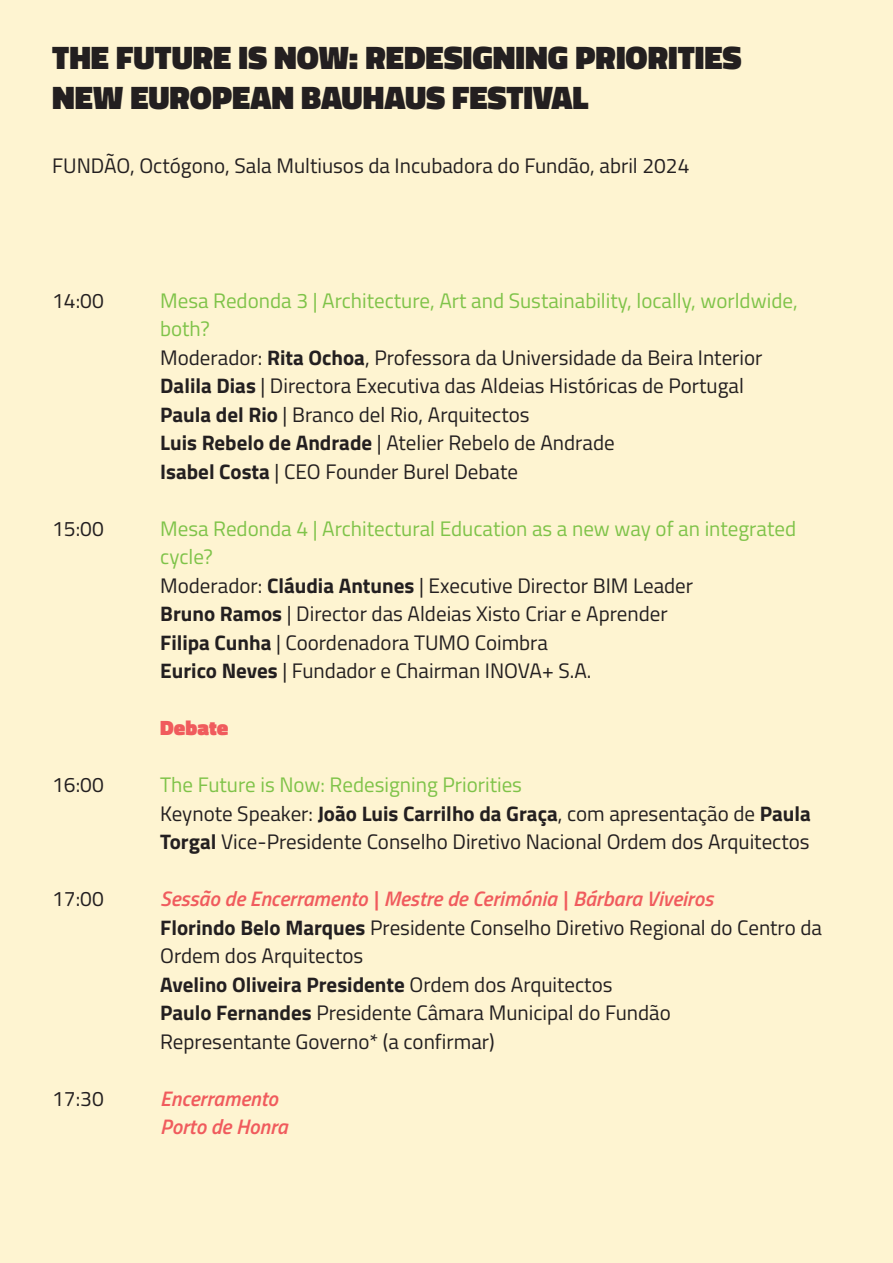
<style>
.page{position:relative;width:893px;height:1263px;background:#fef4d1}
.page>*{position:absolute;margin:0;border:0;box-sizing:border-box;transform-origin:0 0}
.t1{font:900 33px/39.6px "Titillium Web";color:#231f20}
.t2{font:21px/28.5px "Titillium Web";color:#231f20}
.t3{font:italic 600 21px/28.5px "Titillium Web";color:#f05b5d}
.t4{font:900 21px "Titillium Web";color:#f05b5d}
.s1{color:#7fc349}
.s2{font-weight:700}
.s3{font-weight:600;font-style:italic;color:#f05b5d}
</style>
<div class="page">
<h1 class="t1" style="left:52px;top:38px;width:691px">THE FUTURE IS NOW: REDESIGNING PRIORITIES<br>NEW EUROPEAN BAUHAUS FESTIVAL</h1>
<p class="t2" style="left:52px;top:151px;width:639px">FUNDÃO, Octógono, Sala Multiusos da Incubadora do Fundão, abril 2024</p>
<p class="t2" style="left:52px;top:285px;width:53px">14:00</p>
<p class="t2" style="left:160px;top:285px;width:639px"><span class="s1">Mesa Redonda 3 | Architecture, Art and Sustainability, locally, worldwide, both?<br></span>Moderador: <span class="s2">Rita Ochoa</span>, Professora da Universidade da Beira Interior <span class="s2">Dalila Dias</span> | Directora Executiva das Aldeias Históricas de Portugal <span class="s2">Paula del Rio</span> | Branco del Rio, Arquitectos<br><span class="s2">Luis Rebelo de Andrade</span> | Atelier Rebelo de Andrade<br><span class="s2">Isabel Costa</span> | CEO Founder Burel Debate</p>
<p class="t2" style="left:52px;top:513px;width:53px">15:00</p>
<p class="t2" style="left:160px;top:513px;width:637px"><span class="s1">Mesa Redonda 4 | Architectural Education as a new way of an integrated cycle?<br></span>Moderador: <span class="s2">Cláudia Antunes</span> | Executive Director BIM Leader<br><span class="s2">Bruno Ramos</span> | Director das Aldeias Xisto Criar e Aprender<br><span class="s2">Filipa Cunha</span> | Coordenadora TUMO Coimbra<br><span class="s2">Eurico Neves</span> | Fundador e Chairman INOVA+ S.A.</p>
<p class="t4" style="left:160px;top:713px;width:70px">Debate</p>
<p class="t2" style="left:52px;top:770px;width:53px">16:00</p>
<p class="t2" style="left:160px;top:770px;width:652px"><span class="s1">The Future is Now: Redesigning Priorities<br></span>Keynote Speaker: <span class="s2">João Luis Carrilho da Graça</span>, com apresentação de <span class="s2">Paula<br>Torgal</span> Vice-Presidente Conselho Diretivo Nacional Ordem dos Arquitectos</p>
<p class="t2" style="left:52px;top:884px;width:53px">17:00</p>
<p class="t2" style="left:160px;top:884px;width:663px"><span class="s3">Sessão de Encerramento | Mestre de Cerimónia | Bárbara Viveiros<br></span><span class="s2">Florindo Belo Marques</span> Presidente Conselho Diretivo Regional do Centro da Ordem dos Arquitectos<br><span class="s2">Avelino Oliveira Presidente</span> Ordem dos Arquitectos<br><span class="s2">Paulo Fernandes</span> Presidente Câmara Municipal do Fundão<br>Representante Governo* (a confirmar)</p>
<p class="t2" style="left:52px;top:1083px;width:53px">17:30</p>
<p class="t3" style="left:160px;top:1083px;width:129px">Encerramento<br>Porto de Honra</p>
</div>
